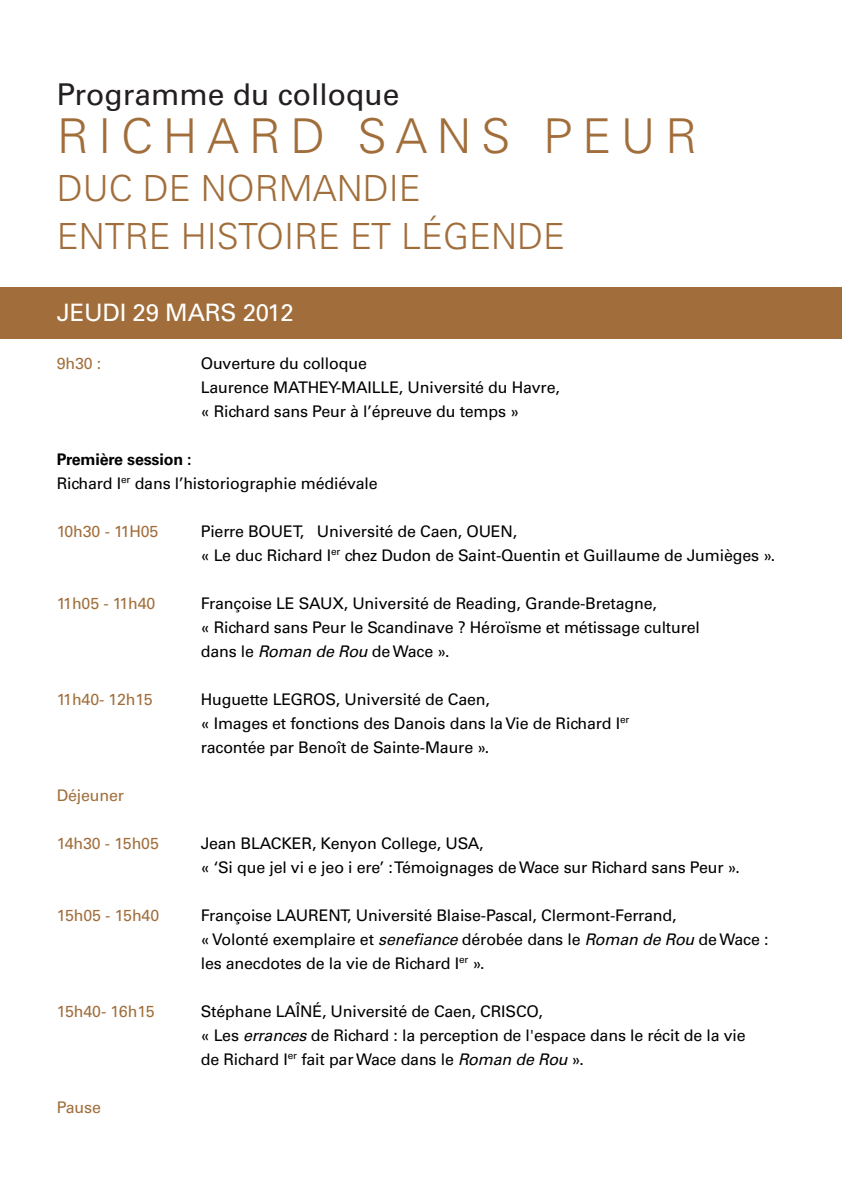
<style>
.page{position:relative;width:842px;height:1191px;background:#fff}
.page>*{position:absolute;margin:0;border:0;box-sizing:border-box;transform-origin:0 0}
.t1{font:300 48px "Univers";letter-spacing:.2em;color:#a16e3b}
.t2{font:300 36px "Univers";color:#a16e3b}
.t3{font:30px "Univers";color:#231f20}
.t4{font:24px "Univers";letter-spacing:-.01em;color:#fff}
.t5{font:16px "Univers";letter-spacing:-.01em;color:#000}
.t6{font:16px "Univers";letter-spacing:-.01em;color:#a16e3b}
.t7{font:700 16px "Univers";letter-spacing:-.01em;color:#000}
.s1{font-style:italic}
</style>
<div class="page">
<div style="left:0;top:287px;width:842px;height:51px;background:#a16e3b"></div>
<p class="t3" style="left:57px;top:76px;width:344px">Programme du colloque</p>
<p class="t1" style="left:57px;top:107px;width:642px">RICHARD SANS PEUR</p>
<p class="t2" style="left:57px;top:166px;width:365px">DUC DE NORMANDIE</p>
<p class="t2" style="left:57px;top:214px;width:510px">ENTRE HISTOIRE ET LÉGENDE</p>
<p class="t4" style="left:57px;top:298px;width:238px">JEUDI 29 MARS 2012</p>
<p class="t6" style="left:57px;top:354px;width:46px">9h30 :</p>
<p class="t5" style="left:201px;top:354px;width:168px">Ouverture du colloque</p>
<p class="t5" style="left:201px;top:378px;width:361px">Laurence MATHEY-MAILLE, Université du Havre,</p>
<p class="t5" style="left:201px;top:402px;width:320px">« Richard sans Peur à l’épreuve du temps »</p>
<p class="t7" style="left:57px;top:450px;width:137px">Première session :</p>
<p class="t5" style="left:57px;top:474px;width:323px">Richard I<sup>er</sup> dans l’historiographie médiévale</p>
<p class="t6" style="left:57px;top:522px;width:103px">10h30 - 11H05</p>
<p class="t5" style="left:201px;top:522px;width:318px">Pierre BOUET, Université de Caen, OUEN,</p>
<p class="t5" style="left:201px;top:546px;width:576px">« Le duc Richard I<sup>er</sup> chez Dudon de Saint-Quentin et Guillaume de Jumièges ».</p>
<p class="t6" style="left:57px;top:594px;width:100px">11h05 - 11h40</p>
<p class="t5" style="left:201px;top:594px;width:458px">Françoise LE SAUX, Université de Reading, Grande-Bretagne,</p>
<p class="t5" style="left:201px;top:618px;width:501px">« Richard sans Peur le Scandinave ? Héroïsme et métissage culturel</p>
<p class="t5" style="left:201px;top:642px;width:250px">dans le <span class="s1">Roman de Rou</span> de Wace ».</p>
<p class="t6" style="left:57px;top:690px;width:98px">11h40- 12h15</p>
<p class="t5" style="left:201px;top:690px;width:291px">Huguette LEGROS, Université de Caen,</p>
<p class="t5" style="left:201px;top:714px;width:430px">« Images et fonctions des Danois dans la Vie de Richard I<sup>er</sup></p>
<p class="t5" style="left:201px;top:738px;width:290px">racontée par Benoît de Sainte-Maure ».</p>
<p class="t6" style="left:57px;top:786px;width:69px">Déjeuner</p>
<p class="t6" style="left:57px;top:834px;width:104px">14h30 - 15h05</p>
<p class="t5" style="left:201px;top:834px;width:285px">Jean BLACKER, Kenyon College, USA,</p>
<p class="t5" style="left:201px;top:858px;width:541px">« ‘Si que jel vi e jeo i ere’ : Témoignages de Wace sur Richard sans Peur ».</p>
<p class="t6" style="left:57px;top:906px;width:104px">15h05 - 15h40</p>
<p class="t5" style="left:201px;top:906px;width:477px">Françoise LAURENT, Université Blaise-Pascal, Clermont-Ferrand,</p>
<p class="t5" style="left:201px;top:930px;width:569px">« Volonté exemplaire et <span class="s1">senefiance</span> dérobée dans le <span class="s1">Roman de Rou</span> de Wace :</p>
<p class="t5" style="left:201px;top:954px;width:285px">les anecdotes de la vie de Richard I<sup>er</sup> ».</p>
<p class="t6" style="left:57px;top:1002px;width:100px">15h40- 16h15</p>
<p class="t5" style="left:201px;top:1002px;width:344px">Stéphane LAÎNÉ, Université de Caen, CRISCO,</p>
<p class="t5" style="left:201px;top:1026px;width:546px">« Les <span class="s1">errances</span> de Richard : la perception de l'espace dans le récit de la vie</p>
<p class="t5" style="left:201px;top:1050px;width:385px">de Richard I<sup>er</sup> fait par Wace dans le <span class="s1">Roman de Rou</span> ».</p>
<p class="t6" style="left:57px;top:1098px;width:46px">Pause</p>
</div>
